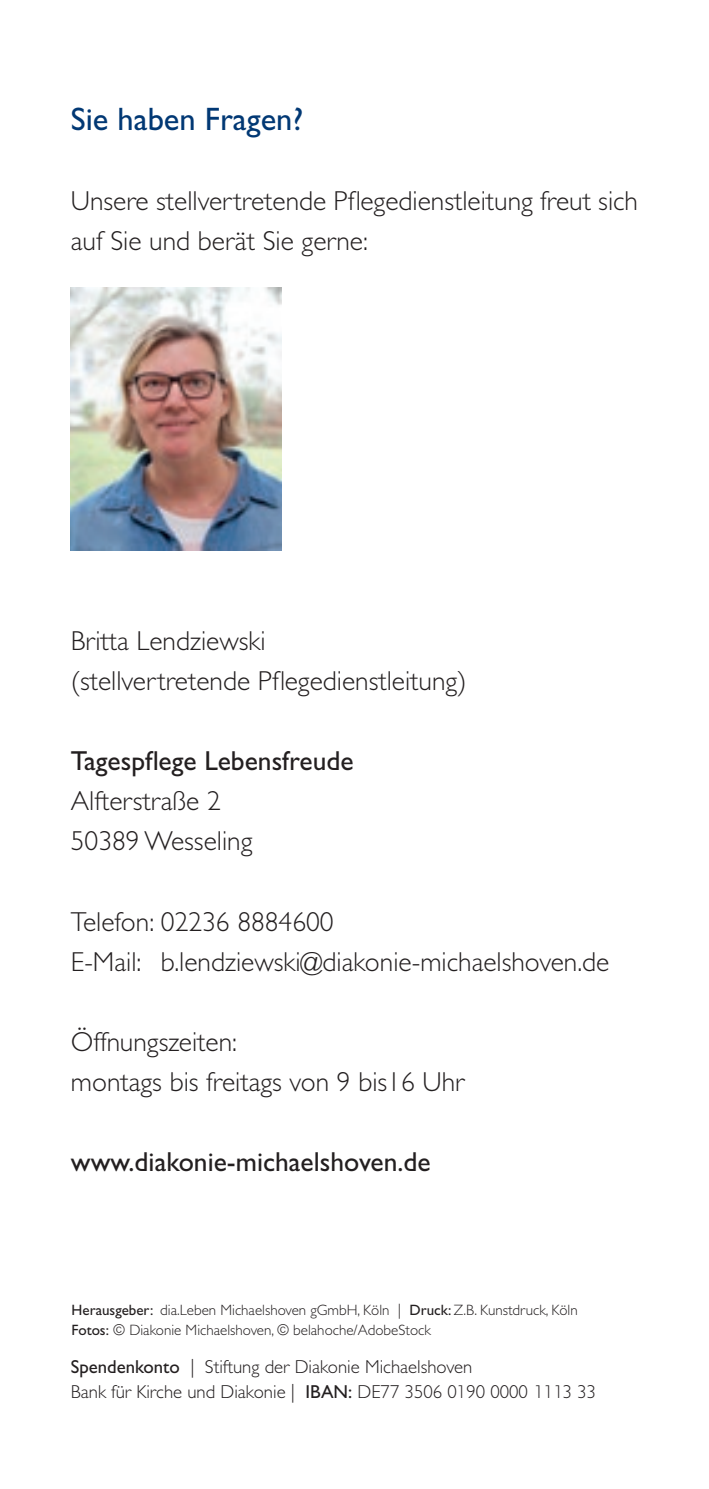
<style>
.page{position:relative;width:709px;height:1489px;background:#fff}
.page>*{position:absolute;margin:0;border:0;box-sizing:border-box;transform-origin:0 0}
.H3_Fließtext_Headlin{font:32.5px "Gill Sans Std";color:#013874}
.P_Fließtext{font:300 27.5px/40px "Gill Sans Std";color:#231f20}
.P_Fließtext-2{font:27.5px "Gill Sans Std";color:#231f20}
.P_Spendenkonto{font:300 18.75px "Gill Sans Std";color:#231f20}
.P_Impressum{font:300 15px "Gill Sans Std";color:#231f20}
.s1{font-weight:400}
.s2{font-family:"Futura";font-size:17px}
</style>
<div class="page">
<img style="left:71px;top:287px;width:211px;height:263px">
<p class="H3_Fließtext_Headlin" style="left:71px;top:100px;width:234px">Sie haben Fragen?</p>
<p class="P_Fließtext" style="left:71px;top:181px;width:568px">Unsere stellvertretende Pflegedienstleitung freut sich auf Sie und berät Sie gerne:</p>
<p class="P_Fließtext" style="left:71px;top:621px;width:196px">Britta Lendziewski</p>
<p class="P_Fließtext" style="left:71px;top:661px;width:397px">(stellvertretende Pflegedienstleitung)</p>
<p class="P_Fließtext-2" style="left:71px;top:745px;width:284px">Tagespflege Lebensfreude</p>
<p class="P_Fließtext" style="left:71px;top:781px;width:151px">Alfterstraße 2</p>
<p class="P_Fließtext" style="left:71px;top:821px;width:183px">50389 Wesseling</p>
<p class="P_Fließtext" style="left:71px;top:901px;width:264px">Telefon: 02236 8884600</p>
<p class="P_Fließtext" style="left:71px;top:941px;width:540px">E-Mail: b.lendziewski@diakonie-michaelshoven.de</p>
<p class="P_Fließtext" style="left:71px;top:1021px;width:168px">Öffnungszeiten:</p>
<p class="P_Fließtext" style="left:71px;top:1061px;width:395px">montags bis freitags von 9 bis16 Uhr</p>
<p class="P_Fließtext-2" style="left:71px;top:1145px;width:361px">www.diakonie-michaelshoven.de</p>
<p class="P_Impressum" style="left:72px;top:1301px;width:507px"><span class="s1">Herausgeber:</span> dia.Leben Michaelshoven gGmbH, Köln | <span class="s1">Druck:</span> Z.B. Kunstdruck, Köln</p>
<p class="P_Impressum" style="left:72px;top:1321px;width:361px"><span class="s1">Fotos:</span> © Diakonie Michaelshoven, © belahoche/AdobeStock</p>
<p class="P_Spendenkonto" style="left:71px;top:1356px;width:403px"><span class="s1">Spendenkonto</span> | Stiftung der Diakonie Michaelshoven</p>
<p class="P_Spendenkonto" style="left:71px;top:1381px;width:526px">Bank für Kirche und Diakonie | <span class="s1">IBAN:</span> DE77 3506 0<span class="s2">1</span>90 0000 <span class="s2">111</span>3 33</p>
</div>
